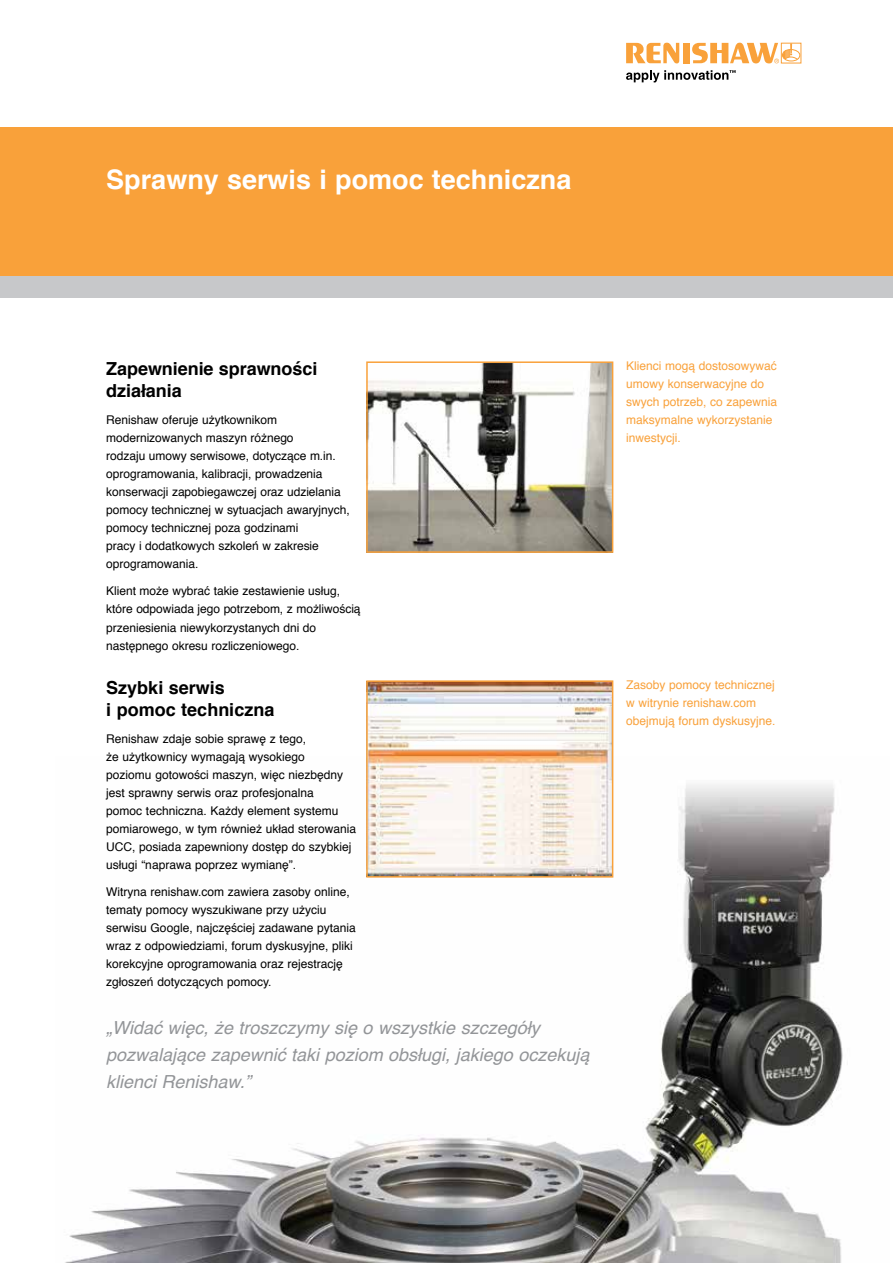
<style>
.page{position:relative;width:893px;height:1263px;background:#fff}
.page>*{position:absolute;margin:0;border:0;box-sizing:border-box;transform-origin:0 0}
.t1{font:700 27px "Helvetica";color:#fff}
.t2{font:italic 18px/27px "Helvetica";color:#939598}
.t3{font:700 18px/22.5px "Helvetica";letter-spacing:-.005em;color:#000}
.t4{font:12px/18px "Helvetica";color:#000}
.t5{font:12px/18px "Helvetica";color:#f9a13a}
</style>
<div class="page">
<img style="left:65px;top:756px;width:778px;height:507px">
<div style="left:0;top:128px;width:893px;height:148px;background:#f9a13a"></div>
<div style="left:0;top:276px;width:893px;height:22px;background:#c7c8ca"></div>
<svg style="left:626px;top:43px;width:53px;height:20px"></svg>
<div style="left:683px;top:43px;width:7px;height:20px;background:#f9a13a"></div>
<div style="left:782px;top:49px;width:18px;height:12px;border:1px solid #f9a13a;border-radius:50%"></div>
<svg style="left:692px;top:43px;width:106px;height:20px"></svg>
<svg style="left:626px;top:70px;width:110px;height:12px"></svg>
<img style="left:369px;top:364px;width:241px;height:186px">
<div style="left:366px;top:361px;width:247px;height:192px;border:2px solid #f9a13a"></div>
<img style="left:369px;top:683px;width:241px;height:192px">
<div style="left:366px;top:680px;width:247px;height:198px;border:2px solid #f9a13a"></div>
<h1 class="t1" style="left:106px;top:158px;width:467px">Sprawny serwis i pomoc techniczna</h1>
<h2 class="t3" style="left:106px;top:358px;width:213px">Zapewnienie sprawności działania</h2>
<p class="t4" style="left:106px;top:412px;width:245px">Renishaw oferuje użytkownikom modernizowanych maszyn różnego<br>rodzaju umowy serwisowe, dotyczące m.in. oprogramowania, kalibracji, prowadzenia konserwacji zapobiegawczej oraz udzielania pomocy technicznej w sytuacjach awaryjnych, pomocy technicznej poza godzinami<br>pracy i dodatkowych szkoleń w zakresie oprogramowania.</p>
<p class="t4" style="left:106px;top:583px;width:256px">Klient może wybrać takie zestawienie usług, które odpowiada jego potrzebom, z możliwością przeniesienia niewykorzystanych dni do następnego okresu rozliczeniowego.</p>
<h2 class="t3" style="left:106px;top:676px;width:170px">Szybki serwis<br>i pomoc techniczna</h2>
<p class="t4" style="left:106px;top:730px;width:251px">Renishaw zdaje sobie sprawę z tego,<br>że użytkownicy wymagają wysokiego<br>poziomu gotowości maszyn, więc niezbędny jest sprawny serwis oraz profesjonalna<br>pomoc techniczna. Każdy element systemu pomiarowego, w tym również układ sterowania UCC, posiada zapewniony dostęp do szybkiej usługi “naprawa poprzez wymianę”.</p>
<p class="t4" style="left:106px;top:883px;width:251px">Witryna renishaw.com zawiera zasoby online, tematy pomocy wyszukiwane przy użyciu serwisu Google, najczęściej zadawane pytania wraz z odpowiedziami, forum dyskusyjne, pliki korekcyjne oprogramowania oraz rejestrację zgłoszeń dotyczących pomocy.</p>
<h2 class="t2" style="left:106px;top:1015px;width:485px">„Widać więc, że troszczymy się o wszystkie szczegóły pozwalające zapewnić taki poziom obsługi, jakiego oczekują klienci Renishaw.”</h2>
<p class="t5" style="left:626px;top:358px;width:153px">Klienci mogą dostosowywać umowy konserwacyjne do swych potrzeb, co zapewnia maksymalne wykorzystanie inwestycji.</p>
<p class="t5" style="left:626px;top:676px;width:151px">Zasoby pomocy technicznej w witrynie renishaw.com obejmują forum dyskusyjne.</p>
</div>
